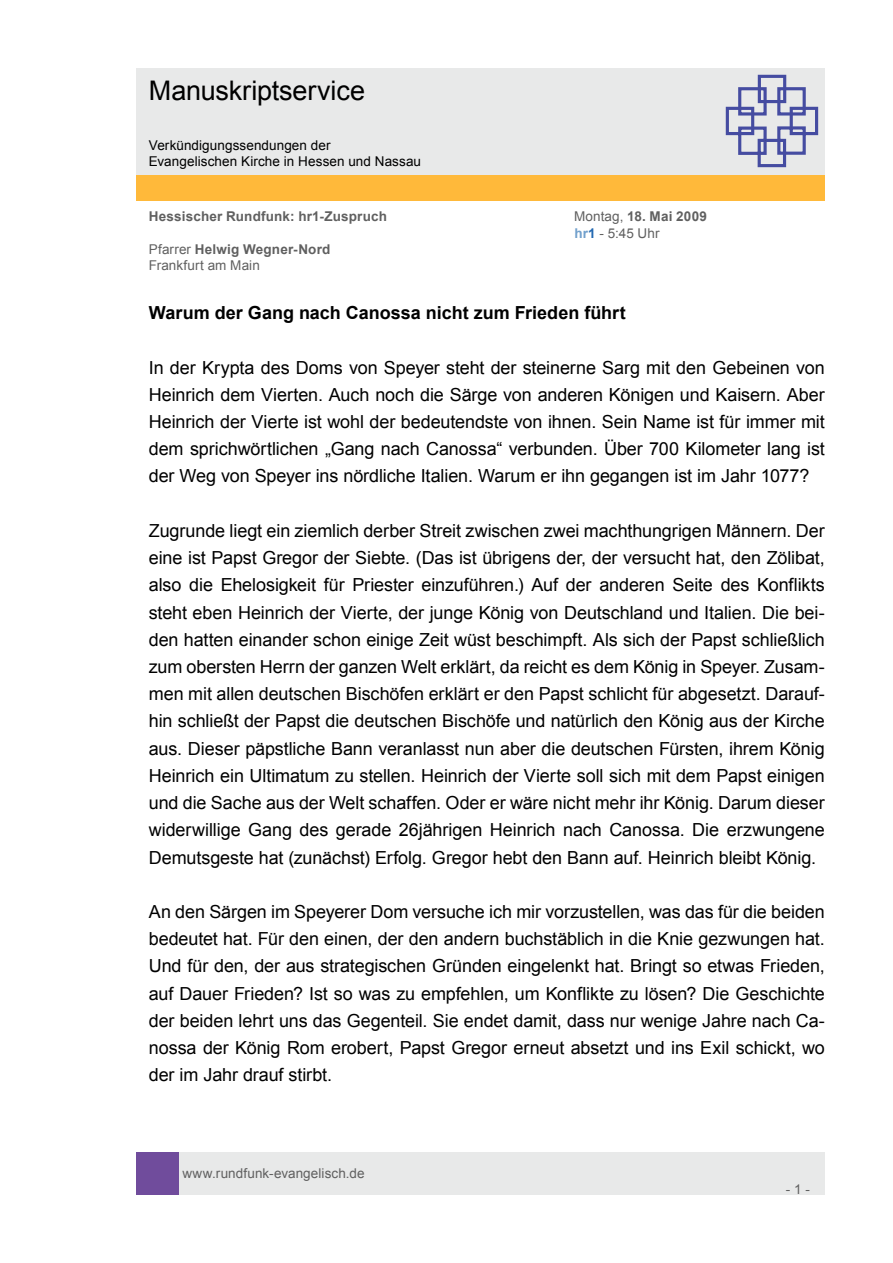
<style>
.page{position:relative;width:893px;height:1263px;background:#fff}
.page>*{position:absolute;margin:0;border:0;box-sizing:border-box;transform-origin:0 0}
.t1{font:27px "Arial";letter-spacing:-.005em;color:#000}
.t2{font:18px/27.2px "Arial";letter-spacing:-.005em;color:#000;text-align:justify}
.t3{font:700 18px "Arial";color:#000}
.t4{font:13.5px/16.2px "Arial";letter-spacing:.005em;color:#606060}
.t5{font:13.5px/16.2px "Arial";letter-spacing:.005em;color:#000}
.t6{font:700 13.5px "Arial";letter-spacing:.015em;color:#606060}
.s1{font-weight:700}
.s2{font-weight:700;color:#71a0cc}
.s3{font-weight:700;color:#2369b2}
</style>
<div class="page">
<div style="left:179px;top:1152px;width:646px;height:43px;background:#e8e9e9"></div>
<div style="left:136px;top:1152px;width:43px;height:43px;background:#704c9c"></div>
<div style="left:136px;top:175px;width:689px;height:26px;background:#ffb93a"></div>
<div style="left:136px;top:68px;width:689px;height:106px;background:#e8e9e9"></div>
<svg style="left:725px;top:74px;width:94px;height:94px"></svg>
<h1 class="t1" style="left:149px;top:73px;width:218px">Manuskriptservice</h1>
<p class="t5" style="left:149px;top:137px;width:274px">Verkündigungssendungen der<br>Evangelischen Kirche in Hessen und Nassau</p>
<p class="t6" style="left:149px;top:208px;width:240px">Hessischer Rundfunk: hr1-Zuspruch</p>
<p class="t4" style="left:574px;top:209px;width:134px">Montag, <span class="s1">18. Mai 2009 </span><span class="s2">hr</span><span class="s3">1</span> - 5:45 Uhr</p>
<p class="t4" style="left:149px;top:241px;width:183px">Pfarrer <span class="s1">Helwig Wegner-Nord<br></span>Frankfurt am Main</p>
<p class="t3" style="left:149px;top:301px;width:479px">Warum der Gang nach Canossa nicht zum Frieden führt</p>
<p class="t2" style="left:149px;top:354px;width:678px">In der Krypta des Doms von Speyer steht der steinerne Sarg mit den Gebeinen von Heinrich dem Vierten. Auch noch die Särge von anderen Königen und Kaisern. Aber Heinrich der Vierte ist wohl der bedeutendste von ihnen. Sein Name ist für immer mit dem sprichwörtlichen „Gang nach Canossa“ verbunden. Über 700 Kilometer lang ist der Weg von Speyer ins nördliche Italien. Warum er ihn gegangen ist im Jahr 1077?</p>
<p class="t2" style="left:149px;top:517px;width:678px">Zugrunde liegt ein ziemlich derber Streit zwischen zwei machthungrigen Männern. Der eine ist Papst Gregor der Siebte. (Das ist übrigens der, der versucht hat, den Zölibat, also die Ehelosigkeit für Priester einzuführen.) Auf der anderen Seite des Konflikts steht eben Heinrich der Vierte, der junge König von Deutschland und Italien. Die bei&shy;den hatten einander schon einige Zeit wüst beschimpft. Als sich der Papst schließlich zum obersten Herrn der ganzen Welt erklärt, da reicht es dem König in Speyer. Zusam&shy;men mit allen deutschen Bischöfen erklärt er den Papst schlicht für abgesetzt. Darauf&shy;hin schließt der Papst die deutschen Bischöfe und natürlich den König aus der Kirche aus. Dieser päpstliche Bann veranlasst nun aber die deutschen Fürsten, ihrem König Heinrich ein Ultimatum zu stellen. Heinrich der Vierte soll sich mit dem Papst einigen und die Sache aus der Welt schaffen. Oder er wäre nicht mehr ihr König. Darum dieser widerwillige Gang des gerade 26jährigen Heinrich nach Canossa. Die erzwungene Demutsgeste hat (zunächst) Erfolg. Gregor hebt den Bann auf. Heinrich bleibt König.</p>
<p class="t2" style="left:149px;top:898px;width:678px">An den Särgen im Speyerer Dom versuche ich mir vorzustellen, was das für die beiden bedeutet hat. Für den einen, der den andern buchstäblich in die Knie gezwungen hat.<br>Und für den, der aus strategischen Gründen eingelenkt hat. Bringt so etwas Frieden, auf Dauer Frieden? Ist so was zu empfehlen, um Konflikte zu lösen? Die Geschichte der beiden lehrt uns das Gegenteil. Sie endet damit, dass nur wenige Jahre nach Ca&shy;nossa der König Rom erobert, Papst Gregor erneut absetzt und ins Exil schickt, wo der im Jahr drauf stirbt.</p>
<p class="t4" style="left:182px;top:1165px;width:184px">www.rundfunk-evangelisch.de</p>
<p class="t4" style="left:786px;top:1181px;width:26px">- 1 -</p>
</div>
